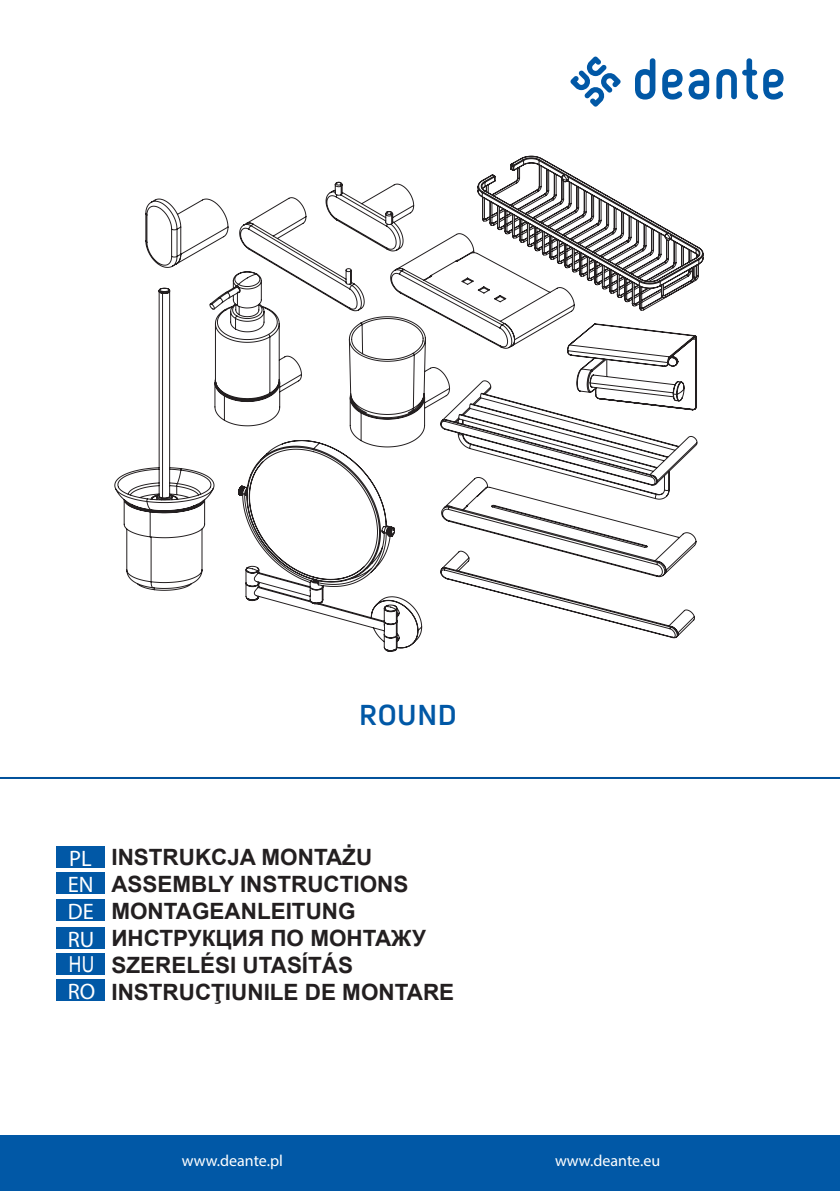
<style>
.page{position:relative;width:840px;height:1191px;background:#fff}
.page>*{position:absolute;margin:0;border:0;box-sizing:border-box;transform-origin:0 0}
.t1{font:700 28px "Uni Neue";letter-spacing:.02em;color:#0158a6}
.t2{font:700 22.4px/27px "Arial";color:#231f20}
.t3{font:22.4px/26.8px "Myriad Pro";color:#fff;text-align:justify}
.t4{font:22px "Arial";color:#fff;scale:.79 1}
.t5{font:16px "Myriad Pro";color:#fff}
</style>
<div class="page">
<div style="left:0;top:1134px;width:839px;height:57px;background:#0158a6"></div>
<div style="left:57px;top:979px;width:48px;height:22px;background:#0158a6"></div>
<div style="left:57px;top:953px;width:48px;height:21px;background:#0158a6"></div>
<div style="left:57px;top:927px;width:48px;height:21px;background:#0158a6"></div>
<div style="left:57px;top:899px;width:48px;height:22px;background:#0158a6"></div>
<div style="left:57px;top:873px;width:48px;height:21px;background:#0158a6"></div>
<div style="left:57px;top:846px;width:48px;height:22px;background:#0158a6"></div>
<hr style="left:0;top:777px;width:839px;height:2px;background:#01519b">
<svg style="left:570px;top:57px;width:50px;height:50px"></svg>
<svg style="left:635px;top:58px;width:20px;height:42px"></svg>
<svg style="left:662px;top:69px;width:20px;height:31px"></svg>
<svg style="left:688px;top:69px;width:20px;height:31px"></svg>
<svg style="left:716px;top:58px;width:67px;height:42px"></svg>
<svg style="left:114px;top:155px;width:589px;height:497px"></svg>
<p class="t1" style="left:359px;top:697px;width:99px">ROUND</p>
<p class="t3" style="left:68px;top:845px;width:28px">PL EN DE RU</p>
<p class="t3" style="left:68px;top:978px;width:29px">RO</p>
<p class="t4" style="left:69px;top:949px;width:34px">HU</p>
<p class="t2" style="left:111px;top:844px;width:344px">INSTRUKCJA MONTAŻU<br>ASSEMBLY INSTRUCTIONS<br>MONTAGEANLEITUNG<br>ИНСТРУКЦИЯ ПО МОНТАЖУ<br>SZERELÉSI UTASÍTÁS<br>INSTRUCŢIUNILE DE MONTARE</p>
<p class="t5" style="left:182px;top:1150px;width:103px">www.deante.pl</p>
<p class="t5" style="left:554px;top:1150px;width:107px">www.deante.eu</p>
</div>
